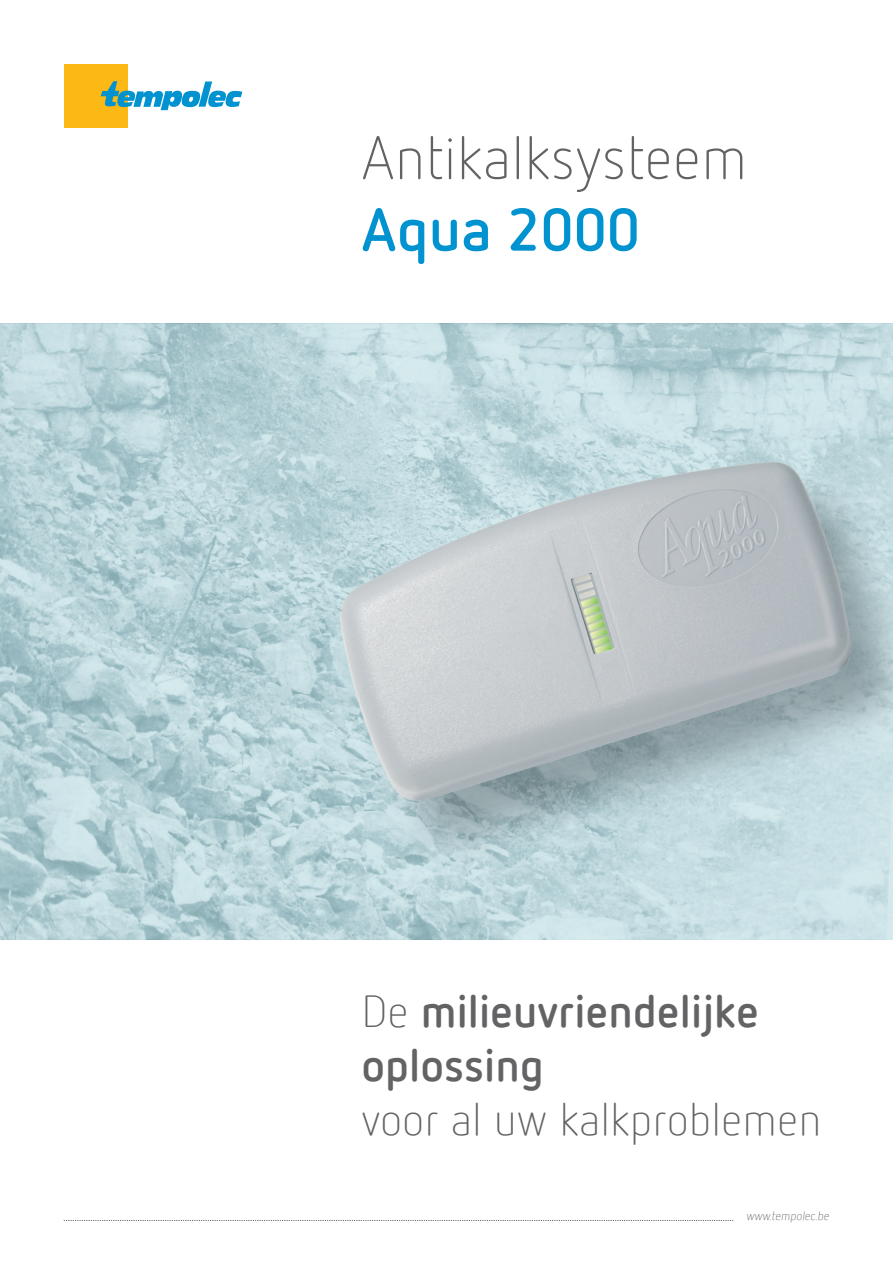
<style>
.page{position:relative;width:893px;height:1263px;background:#fff}
.page>*{position:absolute;margin:0;border:0;box-sizing:border-box;transform-origin:0 0}
.titre{font:300 60px/72px "Netto Offc Pro";color:#636366}
.t1{font:700 45px/54px "Netto Offc Pro";color:#636366}
.tableau{font:300 12px "Netto Offc Pro";color:#636366}
.s1{font-weight:700;color:#0093d0}
.s2{font-weight:300}
</style>
<div class="page">
<img style="left:0;top:91px;width:893px;height:1130px">
<div style="left:64px;top:64px;width:64px;height:64px;background:#fcb814"></div>
<svg style="left:101px;top:81px;width:141px;height:29px"></svg>
<svg style="left:64px;top:1220px;width:669px;height:1px"></svg>
<p class="titre" style="left:361px;top:120px;width:387px">Antikalksysteem<br><span class="s1">Aqua 2000</span></p>
<p class="t1" style="left:361px;top:982px;width:461px"><span class="s2">De</span> milieuvriendelijke oplossing<br><span class="s2">voor al uw kalkproblemen</span></p>
<p class="tableau" style="left:746px;top:1209px;width:87px">www.tempolec.be</p>
</div>
